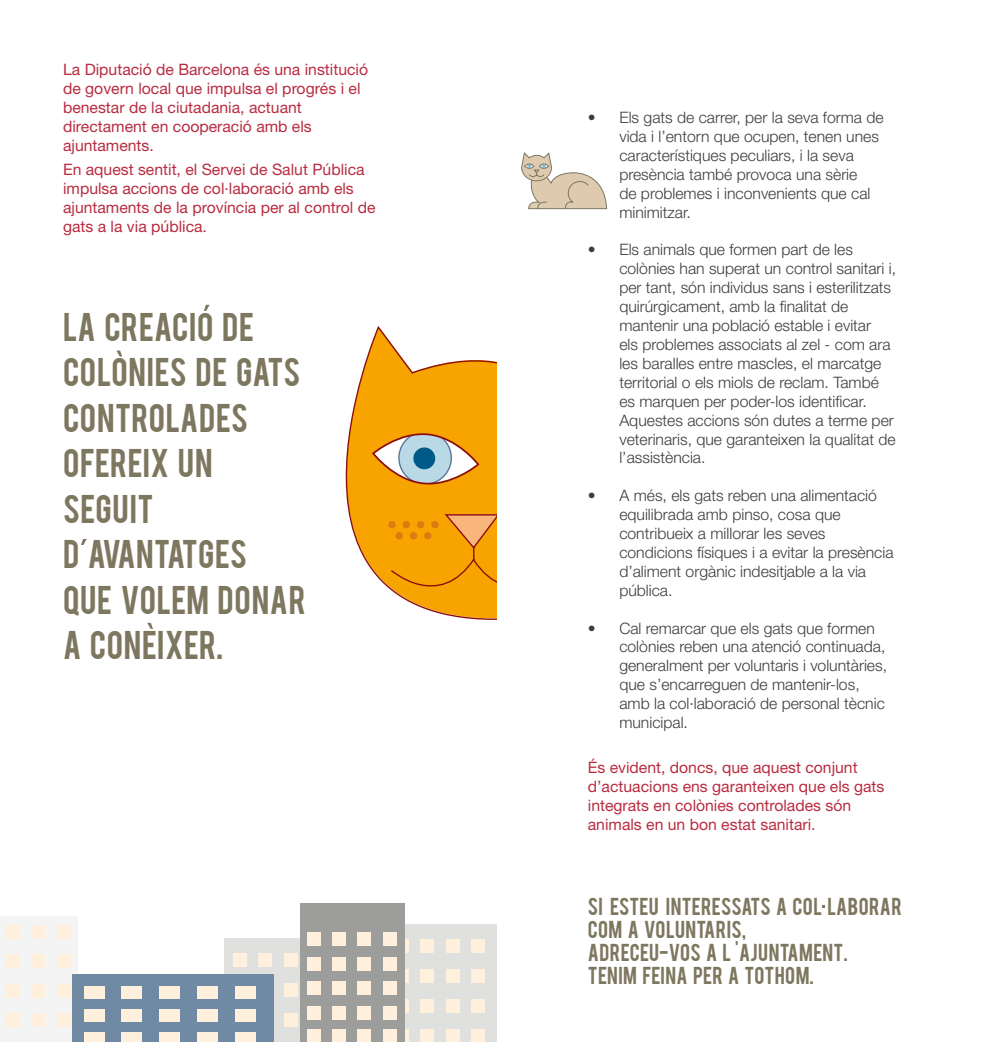
<style>
.page{position:relative;width:993px;height:1042px;background:#fff}
.page>*{position:absolute;margin:0;border:0;box-sizing:border-box;transform-origin:0 0}
.t1{font:31.5px/45.5px "Bebas";letter-spacing:.015em;color:#7d775f}
.t2{font:19.25px/23.1px "Bebas";letter-spacing:.015em;color:#7d775f}
.t3{font:300 15.75px/18.9px "Helvetica Neue";color:#3c3c3b}
.t4{font:15.75px/18.9px "Helvetica Neue";color:#b92c40}
</style>
<div class="page">
<svg style="left:345px;top:327px;width:151px;height:293px"></svg>
<svg style="left:390px;top:513px;width:106px;height:100px;background:#f2a216"></svg>
<div style="left:395px;top:532px;width:8px;height:7px;background:#db7b10;border-radius:50%"></div>
<div style="left:409px;top:532px;width:8px;height:7px;background:#db7b10;border-radius:50%"></div>
<div style="left:424px;top:532px;width:7px;height:7px;background:#db7b10;border-radius:50%"></div>
<div style="left:388px;top:521px;width:7px;height:7px;background:#db7b10;border-radius:50%"></div>
<div style="left:402px;top:521px;width:8px;height:7px;background:#db7b10;border-radius:50%"></div>
<div style="left:417px;top:521px;width:7px;height:7px;background:#db7b10;border-radius:50%"></div>
<div style="left:431px;top:521px;width:7px;height:7px;background:#db7b10;border-radius:50%"></div>
<div style="left:224px;top:939px;width:164px;height:103px;background:#e0e0df"></div>
<div style="left:366px;top:925px;width:130px;height:117px;background:#e0e0df"></div>
<div style="left:471px;top:939px;width:13px;height:14px;background:#fff0dd"></div>
<div style="left:445px;top:939px;width:14px;height:14px;background:#fff0dd"></div>
<div style="left:420px;top:939px;width:14px;height:14px;background:#fff0dd"></div>
<svg style="left:404px;top:939px;width:5px;height:14px"></svg>
<div style="left:471px;top:969px;width:13px;height:14px;background:#fff0dd"></div>
<div style="left:445px;top:969px;width:14px;height:14px;background:#fff0dd"></div>
<div style="left:420px;top:969px;width:14px;height:14px;background:#fff0dd"></div>
<svg style="left:404px;top:969px;width:5px;height:14px"></svg>
<div style="left:471px;top:999px;width:13px;height:13px;background:#fff0dd"></div>
<div style="left:445px;top:999px;width:14px;height:13px;background:#fff0dd"></div>
<div style="left:420px;top:999px;width:14px;height:13px;background:#fff0dd"></div>
<svg style="left:404px;top:999px;width:5px;height:13px"></svg>
<div style="left:471px;top:1029px;width:13px;height:13px;background:#fff0dd"></div>
<div style="left:445px;top:1029px;width:14px;height:13px;background:#fff0dd"></div>
<div style="left:420px;top:1029px;width:14px;height:13px;background:#fff0dd"></div>
<svg style="left:404px;top:1029px;width:5px;height:13px"></svg>
<div style="left:0;top:916px;width:78px;height:126px;background:#f4f4f4"></div>
<div style="left:6px;top:954px;width:14px;height:14px;background:#fff0dd"></div>
<div style="left:32px;top:954px;width:13px;height:14px;background:#fff0dd"></div>
<div style="left:57px;top:954px;width:13px;height:14px;background:#fff0dd"></div>
<div style="left:6px;top:984px;width:14px;height:13px;background:#fff0dd"></div>
<div style="left:32px;top:984px;width:13px;height:13px;background:#fff0dd"></div>
<div style="left:57px;top:984px;width:13px;height:13px;background:#fff0dd"></div>
<div style="left:6px;top:1013px;width:14px;height:14px;background:#fff0dd"></div>
<div style="left:32px;top:1013px;width:13px;height:14px;background:#fff0dd"></div>
<div style="left:57px;top:1013px;width:13px;height:14px;background:#fff0dd"></div>
<div style="left:233px;top:953px;width:14px;height:14px;background:#fff0dd"></div>
<div style="left:259px;top:953px;width:13px;height:14px;background:#fff0dd"></div>
<div style="left:284px;top:953px;width:13px;height:14px;background:#fff0dd"></div>
<div style="left:284px;top:983px;width:13px;height:14px;background:#fff0dd"></div>
<div style="left:284px;top:1013px;width:13px;height:13px;background:#fff0dd"></div>
<div style="left:300px;top:903px;width:104px;height:139px;background:#9d9d9c"></div>
<div style="left:307px;top:932px;width:13px;height:13px;background:#fff0dd"></div>
<div style="left:332px;top:932px;width:14px;height:13px;background:#fff0dd"></div>
<div style="left:357px;top:932px;width:14px;height:13px;background:#fff0dd"></div>
<div style="left:383px;top:932px;width:13px;height:13px;background:#fff0dd"></div>
<div style="left:307px;top:957px;width:13px;height:14px;background:#fff0dd"></div>
<div style="left:332px;top:957px;width:14px;height:14px;background:#fff0dd"></div>
<div style="left:357px;top:957px;width:14px;height:14px;background:#fff0dd"></div>
<div style="left:383px;top:957px;width:13px;height:14px;background:#fff0dd"></div>
<div style="left:307px;top:981px;width:13px;height:14px;background:#fff0dd"></div>
<div style="left:332px;top:981px;width:14px;height:14px;background:#fff0dd"></div>
<div style="left:357px;top:981px;width:14px;height:14px;background:#fff0dd"></div>
<div style="left:383px;top:981px;width:13px;height:14px;background:#fff0dd"></div>
<div style="left:307px;top:1006px;width:13px;height:13px;background:#fff0dd"></div>
<div style="left:332px;top:1006px;width:14px;height:13px;background:#fff0dd"></div>
<div style="left:357px;top:1006px;width:14px;height:13px;background:#fff0dd"></div>
<div style="left:383px;top:1006px;width:13px;height:13px;background:#fff0dd"></div>
<div style="left:307px;top:1030px;width:13px;height:12px;background:#fff0dd"></div>
<div style="left:332px;top:1030px;width:14px;height:12px;background:#fff0dd"></div>
<div style="left:357px;top:1030px;width:14px;height:12px;background:#fff0dd"></div>
<div style="left:383px;top:1030px;width:13px;height:12px;background:#fff0dd"></div>
<div style="left:6px;top:925px;width:14px;height:13px;background:#fff0dd"></div>
<div style="left:32px;top:925px;width:13px;height:13px;background:#fff0dd"></div>
<div style="left:57px;top:925px;width:13px;height:13px;background:#fff0dd"></div>
<div style="left:72px;top:975px;width:201px;height:67px;background:#708aa4"></div>
<div style="left:84px;top:986px;width:20px;height:13px;background:#fff0dd"></div>
<div style="left:122px;top:986px;width:20px;height:13px;background:#fff0dd"></div>
<div style="left:160px;top:986px;width:20px;height:13px;background:#fff0dd"></div>
<div style="left:197px;top:986px;width:20px;height:13px;background:#fff0dd"></div>
<div style="left:235px;top:986px;width:20px;height:13px;background:#fff0dd"></div>
<div style="left:84px;top:1009px;width:20px;height:13px;background:#fff0dd"></div>
<div style="left:122px;top:1009px;width:20px;height:13px;background:#fff0dd"></div>
<div style="left:160px;top:1009px;width:20px;height:13px;background:#fff0dd"></div>
<div style="left:197px;top:1009px;width:20px;height:13px;background:#fff0dd"></div>
<div style="left:235px;top:1009px;width:20px;height:13px;background:#fff0dd"></div>
<div style="left:84px;top:1032px;width:20px;height:10px;background:#fff0dd"></div>
<div style="left:122px;top:1032px;width:20px;height:10px;background:#fff0dd"></div>
<div style="left:160px;top:1032px;width:20px;height:10px;background:#fff0dd"></div>
<div style="left:197px;top:1032px;width:20px;height:10px;background:#fff0dd"></div>
<div style="left:235px;top:1032px;width:20px;height:10px;background:#fff0dd"></div>
<svg style="left:521px;top:152px;width:86px;height:57px"></svg>
<svg style="left:371px;top:431px;width:109px;height:55px"></svg>
<svg style="left:204px;top:305px;width:5px;height:6px"></svg>
<svg style="left:116px;top:350px;width:6px;height:7px"></svg>
<svg style="left:81px;top:539px;width:6px;height:6px"></svg>
<svg style="left:147px;top:623px;width:6px;height:6px"></svg>
<p class="t4" style="left:63px;top:60px;width:306px">La Diputació de Barcelona és una institució de govern local que impulsa el progrés i el benestar de la ciutadania, actuant directament en cooperació amb els ajuntaments.</p>
<p class="t4" style="left:63px;top:160px;width:314px">En aquest sentit, el Servei de Salut Pública impulsa accions de col·laboració amb els ajuntaments de la província per al control de gats a la via pública.</p>
<h1 class="t1" style="left:63px;top:302px;width:244px">LA CREACIO DE<br>COLONIES DE GATS<br>CONTROLADES<br>OFEREIX UN<br>SEGUIT<br>D AVANTATGES<br>QUE VOLEM DONAR<br>A CONEIXER.</h1>
<p class="t3" style="left:619px;top:108px;width:266px;text-indent:-32px">• Els gats de carrer, per la seva forma de vida i l’entorn que ocupen, tenen unes característiques peculiars, i la seva presència també provoca una sèrie<br>de problemes i inconvenients que cal minimitzar.</p>
<p class="t3" style="left:619px;top:240px;width:278px;text-indent:-32px">• Els animals que formen part de les colònies han superat un control sanitari i, per tant, són individus sans i esterilitzats quirúrgicament, amb la finalitat de mantenir una població estable i evitar<br>els problemes associats al zel - com ara les baralles entre mascles, el marcatge territorial o els miols de reclam. També es marquen per poder-los identificar.<br>Aquestes accions són dutes a terme per veterinaris, que garanteixen la qualitat de l’assistència.</p>
<p class="t3" style="left:619px;top:486px;width:275px;text-indent:-32px">• A més, els gats reben una alimentació equilibrada amb pinso, cosa que contribueix a millorar les seves condicions físiques i a evitar la presència d’aliment orgànic indesitjable a la via pública.</p>
<p class="t3" style="left:619px;top:618px;width:269px;text-indent:-32px">• Cal remarcar que els gats que formen colònies reben una atenció continuada, generalment per voluntaris i voluntàries, que s’encarreguen de mantenir-los, amb la col·laboració de personal tècnic municipal.</p>
<p class="t4" style="left:587px;top:758px;width:298px">És evident, doncs, que aquest conjunt d’actuacions ens garanteixen que els gats integrats en colònies controlades són animals en un bon estat sanitari.</p>
<p class="t2" style="left:587px;top:893px;width:315px">SI ESTEU INTERESSATS A COL LABORAR<br>COM A VOLUNTARIS,<br>ADRECEU-VOS A L 'AJUNTAMENT.<br>TENIM FEINA PER A TOTHOM.</p>
</div>
